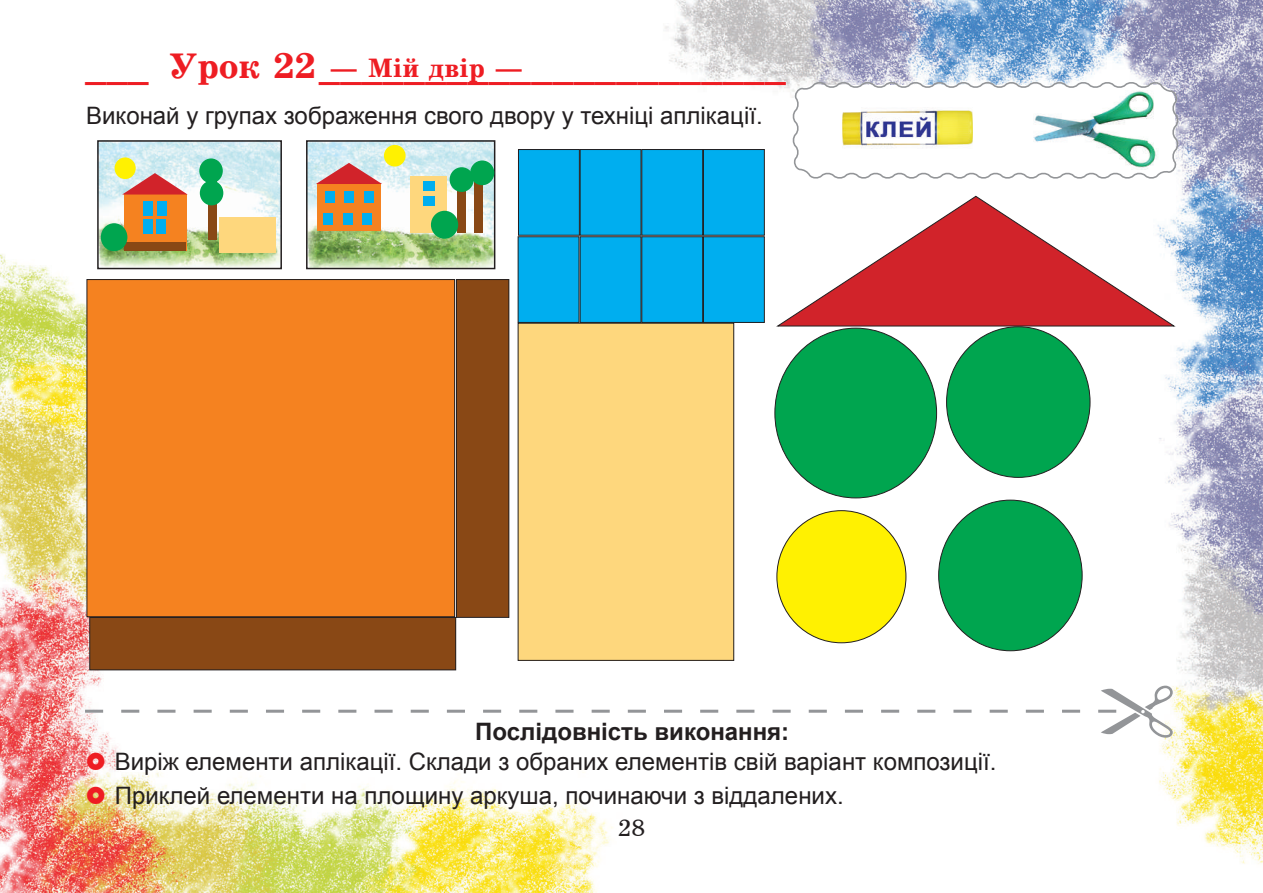
<style>
.page{position:relative;width:1263px;height:893px;background:#fff}
.page>*{position:absolute;margin:0;border:0;box-sizing:border-box;transform-origin:0 0}
.t1{font:700 36px "School";color:#ee1d23}
.t2{font:700 27px "School";color:#ee1d23}
.t3{font:24px/34.2px "Arial";color:#231f20}
.t4{font:700 24px "Arial";color:#231f20}
.t5{font:24px "School";color:#231f20}
</style>
<div class="page">
<img style="left:0;top:0;width:1263px;height:893px">
<svg style="left:790px;top:80px;width:390px;height:101px"></svg>
<img style="left:1033px;top:90px;width:126px;height:79px">
<img style="left:842px;top:108px;width:131px;height:42px">
<div style="left:946px;top:327px;width:144px;height:150px;background:#00a54f;border-radius:50%"></div>
<div style="left:939px;top:500px;width:143px;height:151px;background:#00a54f;border-radius:50%"></div>
<div style="left:87px;top:280px;width:368px;height:337px;background:#f58220"></div>
<div style="left:87px;top:279px;width:368px;height:338px;border:1px solid #231f20"></div>
<div style="left:518px;top:323px;width:216px;height:337px;background:#fed77d"></div>
<div style="left:518px;top:323px;width:216px;height:338px;border:1px solid #231f20"></div>
<div style="left:90px;top:617px;width:366px;height:53px;background:#894815"></div>
<div style="left:89px;top:617px;width:367px;height:53px;border:1px solid #231f20"></div>
<div style="left:456px;top:280px;width:53px;height:337px;background:#894815"></div>
<div style="left:456px;top:279px;width:53px;height:339px;border:1px solid #231f20"></div>
<svg style="left:775px;top:195px;width:401px;height:132px"></svg>
<div style="left:518px;top:150px;width:61px;height:85px;background:#00aeef"></div>
<div style="left:518px;top:149px;width:62px;height:87px;border:1px solid #231f20"></div>
<div style="left:580px;top:150px;width:61px;height:85px;background:#00aeef"></div>
<div style="left:580px;top:149px;width:61px;height:87px;border:1px solid #231f20"></div>
<div style="left:518px;top:237px;width:61px;height:85px;background:#00aeef"></div>
<div style="left:518px;top:236px;width:61px;height:87px;border:1px solid #231f20"></div>
<div style="left:642px;top:150px;width:61px;height:85px;background:#00aeef"></div>
<div style="left:641px;top:149px;width:62px;height:87px;border:1px solid #231f20"></div>
<div style="left:703px;top:150px;width:61px;height:85px;background:#00aeef"></div>
<div style="left:703px;top:149px;width:62px;height:87px;border:1px solid #231f20"></div>
<div style="left:580px;top:237px;width:61px;height:85px;background:#00aeef"></div>
<div style="left:580px;top:236px;width:61px;height:87px;border:1px solid #231f20"></div>
<div style="left:642px;top:237px;width:61px;height:85px;background:#00aeef"></div>
<div style="left:641px;top:236px;width:62px;height:87px;border:1px solid #231f20"></div>
<div style="left:703px;top:237px;width:61px;height:85px;background:#00aeef"></div>
<div style="left:703px;top:236px;width:62px;height:87px;border:1px solid #231f20"></div>
<div style="left:777px;top:511px;width:129px;height:132px;background:#fff101;border-radius:50%"></div>
<div style="left:775px;top:328px;width:161px;height:170px;background:#00a54f;border-radius:50%"></div>
<img style="left:100px;top:143px;width:179px;height:123px">
<div style="left:97px;top:140px;width:185px;height:129px;border:2px solid #231f20"></div>
<div style="left:219px;top:217px;width:56px;height:36px;background:#fed77d"></div>
<div style="left:115px;top:157px;width:21px;height:22px;background:#fff101;border-radius:50%"></div>
<div style="left:124px;top:194px;width:62px;height:57px;background:#f58220"></div>
<div style="left:124px;top:242px;width:62px;height:9px;background:#894815"></div>
<div style="left:208px;top:178px;width:8px;height:62px;background:#894815"></div>
<svg style="left:122px;top:173px;width:66px;height:22px"></svg>
<div style="left:143px;top:220px;width:10px;height:14px;background:#00aeef"></div>
<div style="left:143px;top:202px;width:10px;height:14px;background:#00aeef"></div>
<div style="left:156px;top:220px;width:10px;height:14px;background:#00aeef"></div>
<div style="left:157px;top:202px;width:10px;height:14px;background:#00aeef"></div>
<div style="left:199px;top:158px;width:24px;height:25px;background:#00a54f;border-radius:50%"></div>
<div style="left:101px;top:223px;width:26px;height:28px;background:#00a54f;border-radius:50%"></div>
<div style="left:200px;top:181px;width:23px;height:24px;background:#00a54f;border-radius:50%"></div>
<img style="left:309px;top:143px;width:183px;height:123px">
<div style="left:306px;top:140px;width:189px;height:129px;border:2px solid #231f20"></div>
<div style="left:318px;top:184px;width:63px;height:47px;background:#f58220"></div>
<div style="left:323px;top:213px;width:10px;height:12px;background:#00aeef"></div>
<div style="left:324px;top:192px;width:10px;height:11px;background:#00aeef"></div>
<div style="left:342px;top:213px;width:10px;height:12px;background:#00aeef"></div>
<div style="left:344px;top:192px;width:10px;height:11px;background:#00aeef"></div>
<div style="left:362px;top:213px;width:10px;height:12px;background:#00aeef"></div>
<div style="left:364px;top:192px;width:10px;height:11px;background:#00aeef"></div>
<div style="left:410px;top:176px;width:37px;height:57px;background:#fed77d"></div>
<div style="left:475px;top:176px;width:8px;height:57px;background:#894815"></div>
<div style="left:457px;top:176px;width:9px;height:57px;background:#894815"></div>
<div style="left:423px;top:181px;width:12px;height:9px;background:#00aeef"></div>
<div style="left:423px;top:196px;width:12px;height:10px;background:#00aeef"></div>
<div style="left:450px;top:167px;width:24px;height:25px;background:#00a54f;border-radius:50%"></div>
<div style="left:470px;top:160px;width:24px;height:25px;background:#00a54f;border-radius:50%"></div>
<div style="left:431px;top:211px;width:27px;height:28px;background:#00a54f;border-radius:50%"></div>
<div style="left:384px;top:145px;width:22px;height:22px;background:#fff101;border-radius:50%"></div>
<svg style="left:316px;top:163px;width:66px;height:21px"></svg>
<svg style="left:87px;top:752px;width:17px;height:17px"></svg>
<svg style="left:87px;top:786px;width:17px;height:18px"></svg>
<svg style="left:85px;top:685px;width:1088px;height:53px"></svg>
<h1 class="t1" style="left:85px;top:46px;width:702px">___ Урок 22______________________</h1>
<p class="t2" style="left:329px;top:53px;width:195px">— Мій двір —</p>
<p class="t3" style="left:86px;top:99px;width:678px">Виконай у групах зображення свого двору у техніці аплікації.</p>
<p class="t4" style="left:475px;top:715px;width:315px">Послідовність виконання:</p>
<p class="t3" style="left:115px;top:744px;width:883px">Виріж елементи аплікації. Склади з обраних елементів свій варіант композиції.<br>Приклей елементи на площину аркуша, починаючи з віддалених.</p>
<p class="t5" style="left:618px;top:815px;width:29px">28</p>
</div>
